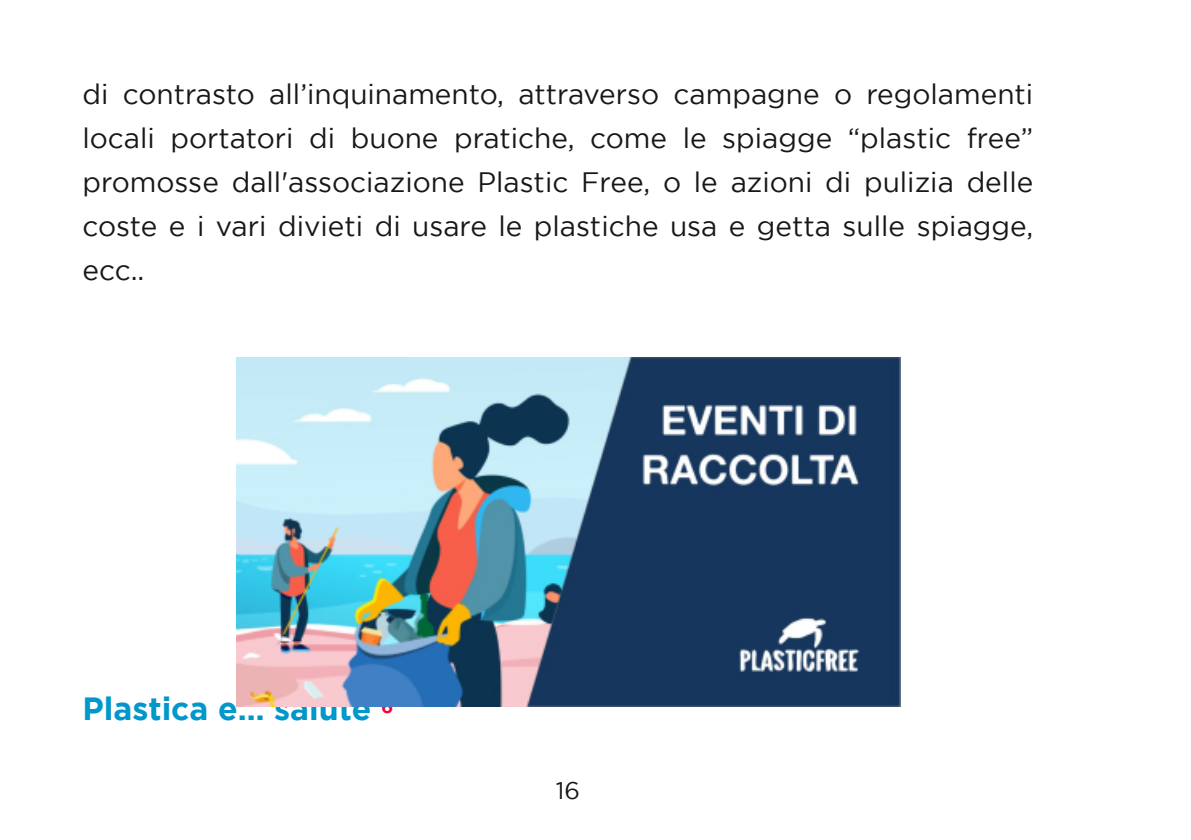
<style>
.page{position:relative;width:1191px;height:840px;background:#fff}
.page>*{position:absolute;margin:0;border:0;box-sizing:border-box;transform-origin:0 0}
.t1{font:700 32px "Gotham";color:#0097ca}
.t2{font:28px/44px "Gotham";color:#181715;text-align:justify}
.t3{font:24px "Gotham";color:#181715}
</style>
<div class="page">
<img style="left:237px;top:357px;width:663px;height:349px">
<p class="t2" style="left:82px;top:73px;width:952px">di contrasto all’inquinamento, attraverso campagne o regolamenti locali portatori di buone pratiche, come le spiagge “plastic free” promosse dall'associazione Plastic Free, o le azioni di pulizia delle coste e i vari divieti di usare le plastiche usa e getta sulle spiagge, ecc..</p>
<p class="t1" style="left:82px;top:696px;width:312px">Plastica e… salute <sup>6</sup></p>
<p class="t3" style="left:556px;top:780px;width:26px">16</p>
</div>
